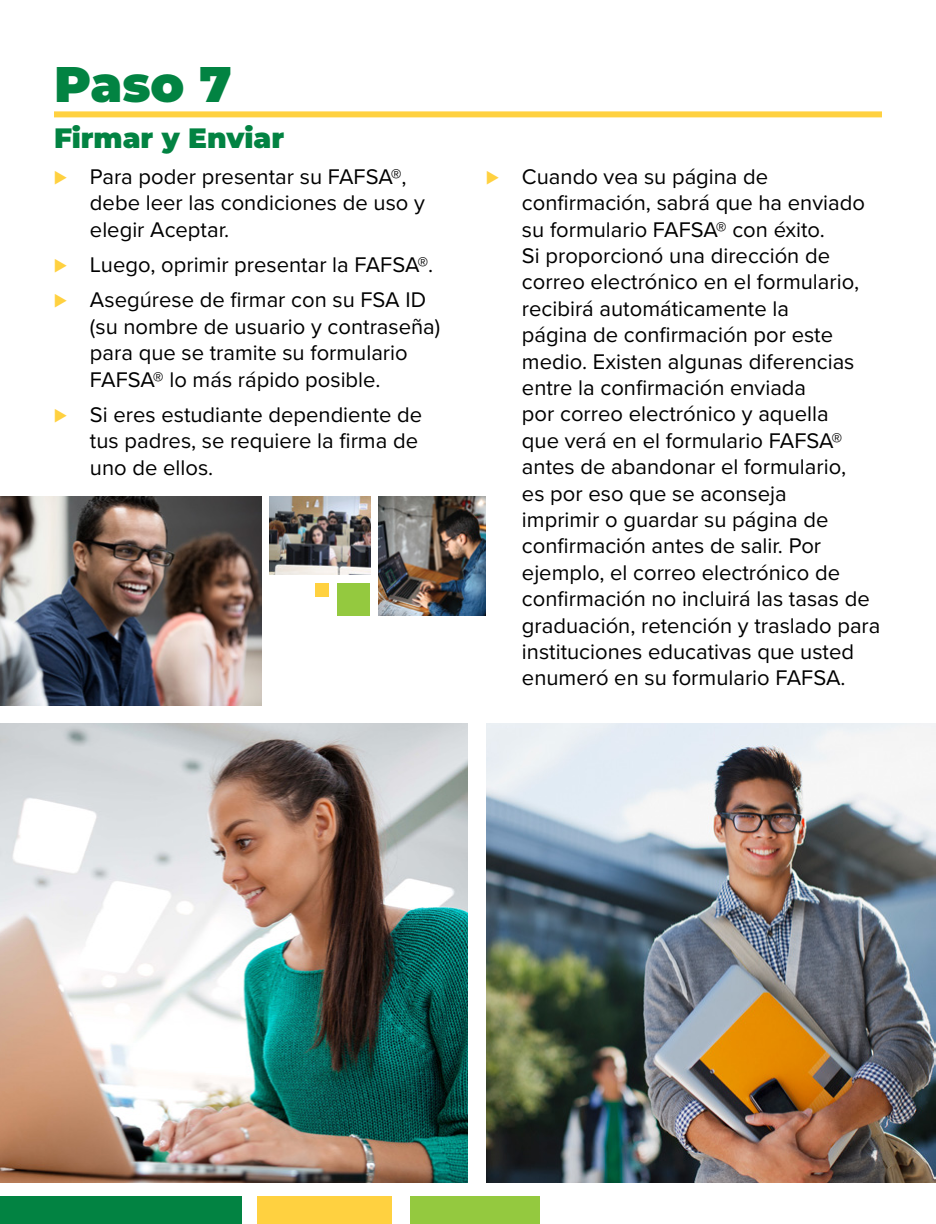
<style>
.page{position:relative;width:936px;height:1224px;background:#fff}
.page>*{position:absolute;margin:0;border:0;box-sizing:border-box;transform-origin:0 0}
.t1{font:900 50px "Montserrat";color:#028342}
.t2{font:900 28px "Montserrat";color:#028342}
.t3{font:22px/26.4px "Proxima Nova";color:#000}
.s1{font-weight:900;color:#ffd140}
</style>
<div class="page">
<div style="left:54px;top:111px;width:828px;height:6px;background:#ffd140"></div>
<img style="left:0;top:497px;width:261px;height:209px">
<img style="left:269px;top:497px;width:101px;height:77px">
<img style="left:0;top:723px;width:468px;height:459px">
<img style="left:378px;top:497px;width:108px;height:119px">
<div style="left:337px;top:583px;width:33px;height:33px;background:#94c93f"></div>
<div style="left:315px;top:583px;width:14px;height:13px;background:#ffd140"></div>
<div style="left:258px;top:1197px;width:134px;height:27px;background:#ffd140"></div>
<div style="left:0;top:1197px;width:242px;height:27px;background:#028342"></div>
<div style="left:411px;top:1197px;width:129px;height:27px;background:#94c93f"></div>
<img style="left:486px;top:723px;width:450px;height:459px">
<h1 class="t1" style="left:54px;top:47px;width:179px">Paso 7</h1>
<p class="t2" style="left:54px;top:117px;width:232px">Firmar y Enviar</p>
<p class="t3" style="left:90px;top:162px;width:336px;text-indent:-36px"><span class="s1">⊲</span> Para poder presentar su FAFSA®, debe leer las condiciones de uso y elegir Aceptar.</p>
<p class="t3" style="left:54px;top:246px;width:381px;line-height:35.4px"><span class="s1">⊲</span> Luego, oprimir presentar la FAFSA®. <span class="s1">⊲</span> Asegúrese de firmar con su FSA ID</p>
<p class="t3" style="left:90px;top:312px;width:352px">(su nombre de usuario y contraseña) para que se tramite su formulario<br>FAFSA® lo más rápido posible.</p>
<p class="t3" style="left:90px;top:400px;width:334px;text-indent:-36px"><span class="s1">⊲</span> Si eres estudiante dependiente de tus padres, se requiere la firma de uno de ellos.</p>
<p class="t3" style="left:522px;top:162px;width:360px;text-indent:-36px"><span class="s1">⊲</span> Cuando vea su página de confirmación, sabrá que ha enviado su formulario FAFSA® con éxito.<br>Si proporcionó una dirección de correo electrónico en el formulario, recibirá automáticamente la<br>página de confirmación por este medio. Existen algunas diferencias entre la confirmación enviada<br>por correo electrónico y aquella<br>que verá en el formulario FAFSA® antes de abandonar el formulario,<br>es por eso que se aconseja<br>imprimir o guardar su página de confirmación antes de salir. Por ejemplo, el correo electrónico de confirmación no incluirá las tasas de graduación, retención y traslado para instituciones educativas que usted enumeró en su formulario FAFSA.</p>
</div>
